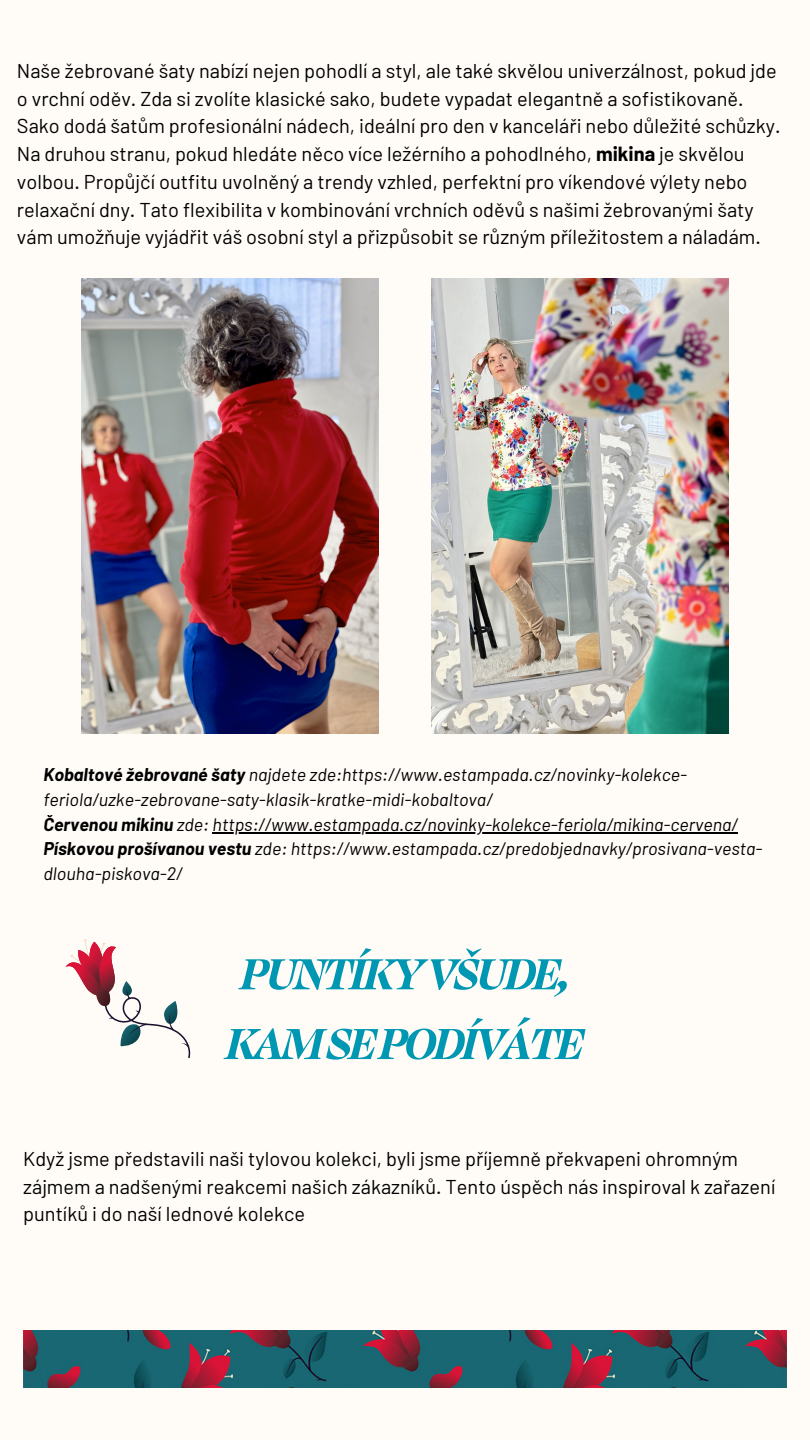
<style>
.page{position:relative;width:810px;height:1440px;background:#fffcf8}
.page>*{position:absolute;margin:0;border:0;box-sizing:border-box;transform-origin:0 0}
.t1{font:italic 700 50px "Swear Display";letter-spacing:-.05em;color:#0097b2}
.t2{font:20px/27.8px "Barlow";color:#000}
.t3{font:italic 18px/24.8px "Barlow";color:#000}
.s1{font-weight:700}
</style>
<div class="page">
<img style="left:81px;top:279px;width:298px;height:454px">
<img style="left:431px;top:279px;width:298px;height:454px">
<img style="left:23px;top:1331px;width:764px;height:56px">
<svg style="left:65px;top:939px;width:126px;height:120px"></svg>
<hr style="left:213px;top:832px;width:525px;height:2px;background:#000">
<p class="t2" style="left:17px;top:56px;width:765px">Naše žebrované šaty nabízí nejen pohodlí a styl, ale také skvělou univerzálnost, pokud jde o vrchní oděv. Zda si zvolíte klasické sako, budete vypadat elegantně a sofistikovaně.<br>Sako dodá šatům profesionální nádech, ideální pro den v kanceláři nebo důležité schůzky.<br>Na druhou stranu, pokud hledáte něco více ležérního a pohodlného, <span class="s1">mikina</span> je skvělou volbou. Propůjčí outfitu uvolněný a trendy vzhled, perfektní pro víkendové výlety nebo relaxační dny. Tato flexibilita v kombinování vrchních oděvů s našimi žebrovanými šaty vám umožňuje vyjádřit váš osobní styl a přizpůsobit se různým příležitostem a náladám.</p>
<p class="t3" style="left:43px;top:762px;width:645px"><span class="s1">Kobaltové žebrované šaty</span> najdete zde:https://www.estampada.cz/novinky-kolekce&shy;feriola/uzke-zebrovane-saty-klasik-kratke-midi-kobaltova/</p>
<p class="t3" style="left:43px;top:811px;width:696px"><span class="s1">Červenou mikinu</span> zde: https://www.estampada.cz/novinky-kolekce-feriola/mikina-cervena/</p>
<p class="t3" style="left:43px;top:836px;width:721px"><span class="s1">Pískovou prošívanou vestu</span> zde: https://www.estampada.cz/predobjednavky/prosivana-vesta&shy;dlouha-piskova-2/</p>
<p class="t1" style="left:241px;top:938px;width:330px">PUNTÍKYVŠUDE,</p>
<p class="t1" style="left:226px;top:1008px;width:359px">KAMSEPODÍVÁTE</p>
<p class="t2" style="left:23px;top:1144px;width:754px">Když jsme představili naši tylovou kolekci, byli jsme příjemně překvapeni ohromným zájmem a nadšenými reakcemi našich zákazníků. Tento úspěch nás inspiroval k zařazení puntíků i do naší lednové kolekce</p>
</div>
